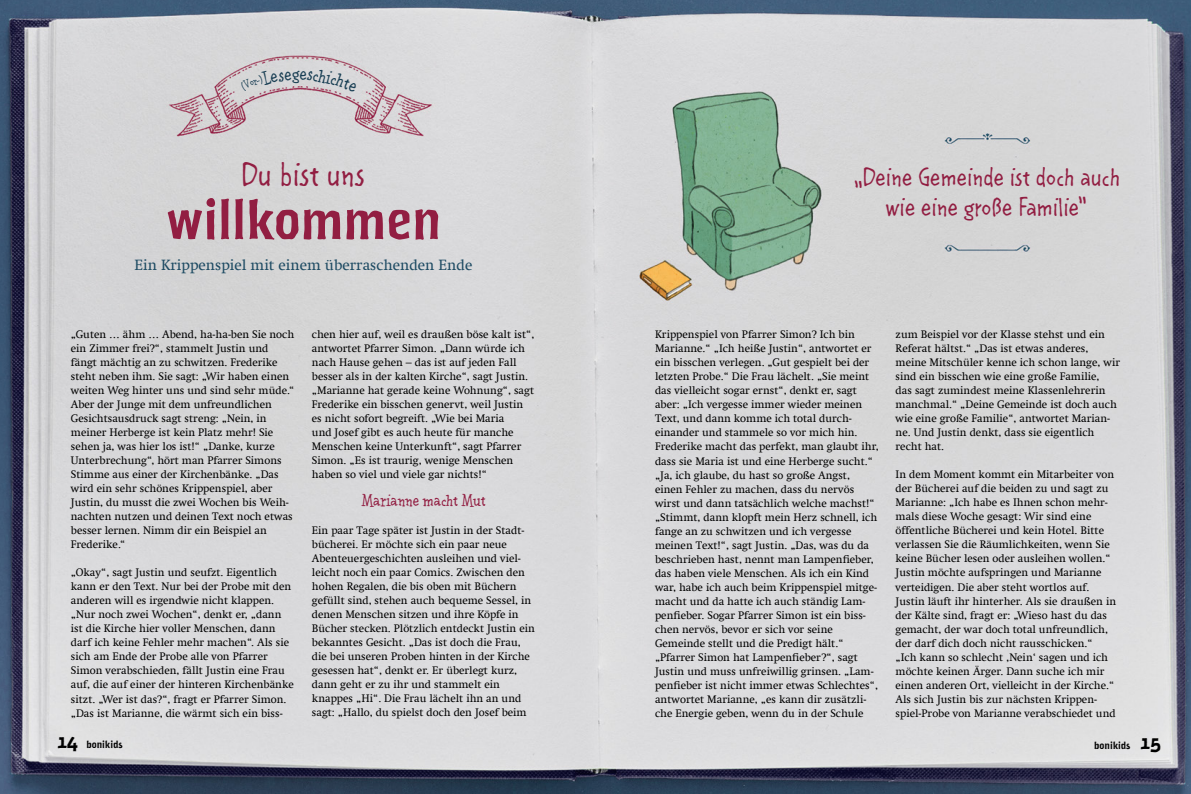
<style>
.page{position:relative;width:1191px;height:794px;background:#fff}
.page>*{position:absolute;margin:0;border:0;box-sizing:border-box;transform-origin:0 0}
.t1{font:54px "Naima";letter-spacing:-.015em;color:#921e42}
.t2{font:32px "Linse Grotesk";letter-spacing:.01em;color:#921e42}
.t3{font:25px/30px "Linse Grotesk";letter-spacing:.015em;color:#921e42;text-align:center}
.t4{font:16px "Linserif";letter-spacing:.02em;color:#921e42}
.t5{font:15px "Swift Com";color:#1e4b63}
.t6{font:11px/14px "Swift Com";color:#000}
.t7{font:10px "Naima";letter-spacing:-.01em;color:#000}
.s1{font-size:20px}
</style>
<div class="page">
<img style="left:0;top:0;width:1191px;height:794px">
<svg style="left:240px;top:69px;width:117px;height:23px;background:#d4cfd2"></svg>
<h2 class="t2" style="left:242px;top:153px;width:125px">Du bist uns</h2>
<h1 class="t1" style="left:165px;top:186px;width:278px">willkommen</h1>
<h3 class="t3" style="left:853px;top:161px;width:268px">„Deine Gemeinde ist doch auch wie eine große Familie“</h3>
<h3 class="t5" style="left:134px;top:256px;width:339px">Ein Krippenspiel mit einem überraschenden Ende</h3>
<p class="t6" style="left:71px;top:327px;width:225px">„Guten … ähm … Abend, ha-ha-ben Sie noch ein Zimmer frei?“, stammelt Justin und fängt mächtig an zu schwitzen. Frederike steht neben ihm. Sie sagt: „Wir haben einen weiten Weg hinter uns und sind sehr müde.“ Aber der Junge mit dem unfreundlichen Gesichtsausdruck sagt streng: „Nein, in meiner Herberge ist kein Platz mehr! Sie sehen ja, was hier los ist!“ „Danke, kurze Unterbrechung“, hört man Pfarrer Simons Stimme aus einer der Kirchenbänke. „Das wird ein sehr schönes Krippenspiel, aber Justin, du musst die zwei Wochen bis Weih&shy;nachten nutzen und deinen Text noch etwas besser lernen. Nimm dir ein Beispiel an Frederike.“</p>
<p class="t6" style="left:71px;top:565px;width:224px">„Okay“, sagt Justin und seufzt. Eigentlich kann er den Text. Nur bei der Probe mit den anderen will es irgendwie nicht klappen. „Nur noch zwei Wochen“, denkt er, „dann ist die Kirche hier voller Menschen, dann darf ich keine Fehler mehr machen“. Als sie sich am Ende der Probe alle von Pfarrer Simon verabschieden, fällt Justin eine Frau auf, die auf einer der hinteren Kirchenbänke sitzt. „Wer ist das?“, fragt er Pfarrer Simon. „Das ist Marianne, die wärmt sich ein biss-</p>
<p class="t6" style="left:312px;top:327px;width:224px">chen hier auf, weil es draußen böse kalt ist“, antwortet Pfarrer Simon. „Dann würde ich nach Hause gehen – das ist auf jeden Fall besser als in der kalten Kirche“, sagt Justin. „Marianne hat gerade keine Wohnung“, sagt Frederike ein bisschen genervt, weil Justin es nicht sofort begreift. „Wie bei Maria<br>und Josef gibt es auch heute für manche Menschen keine Unterkunft“, sagt Pfarrer Simon. „Es ist traurig, wenige Menschen haben so viel und viele gar nichts!“</p>
<h3 class="t4" style="left:362px;top:490px;width:125px">Marianne macht Mut</h3>
<p class="t6" style="left:312px;top:523px;width:224px">Ein paar Tage später ist Justin in der Stadt&shy;bücherei. Er möchte sich ein paar neue Abenteuergeschichten ausleihen und viel&shy;leicht noch ein paar Comics. Zwischen den hohen Regalen, die bis oben mit Büchern gefüllt sind, stehen auch bequeme Sessel, in denen Menschen sitzen und ihre Köpfe in Bücher stecken. Plötzlich entdeckt Justin ein bekanntes Gesicht. „Das ist doch die Frau, die bei unseren Proben hinten in der Kirche gesessen hat“, denkt er. Er überlegt kurz, dann geht er zu ihr und stammelt ein knappes „Hi“. Die Frau lächelt ihn an und sagt: „Hallo, du spielst doch den Josef beim</p>
<p class="t6" style="left:655px;top:328px;width:225px">Krippenspiel von Pfarrer Simon? Ich bin Marianne.“ „Ich heiße Justin“, antwortet er ein bisschen verlegen. „Gut gespielt bei der letzten Probe.“ Die Frau lächelt. „Sie meint das vielleicht sogar ernst“, denkt er, sagt aber: „Ich vergesse immer wieder meinen Text, und dann komme ich total durch&shy;einander und stammele so vor mich hin.<br>Frederike macht das perfekt, man glaubt ihr, dass sie Maria ist und eine Herberge sucht.“ „Ja, ich glaube, du hast so große Angst, einen Fehler zu machen, dass du nervös wirst und dann tatsächlich welche machst!“ „Stimmt, dann klopft mein Herz schnell, ich fange an zu schwitzen und ich vergesse meinen Text!“, sagt Justin. „Das, was du da beschrieben hast, nennt man Lampenfieber, das haben viele Menschen. Als ich ein Kind war, habe ich auch beim Krippenspiel mitge&shy;macht und da hatte ich auch ständig Lam&shy;penfieber. Sogar Pfarrer Simon ist ein biss&shy;chen nervös, bevor er sich vor seine Gemeinde stellt und die Predigt hält.“ „Pfarrer Simon hat Lampenfieber?“, sagt Justin und muss unfreiwillig grinsen. „Lam&shy;penfieber ist nicht immer etwas Schlechtes“, antwortet Marianne, „es kann dir zusätzli&shy;che Energie geben, wenn du in der Schule</p>
<p class="t6" style="left:895px;top:328px;width:226px">zum Beispiel vor der Klasse stehst und ein Referat hältst.“ „Das ist etwas anderes, meine Mitschüler kenne ich schon lange, wir sind ein bisschen wie eine große Familie,<br>das sagt zumindest meine Klassenlehrerin manchmal.“ „Deine Gemeinde ist doch auch wie eine große Familie“, antwortet Marian&shy;ne. Und Justin denkt, dass sie eigentlich recht hat.</p>
<p class="t6" style="left:895px;top:468px;width:222px">In dem Moment kommt ein Mitarbeiter von der Bücherei auf die beiden zu und sagt zu Marianne: „Ich habe es Ihnen schon mehr&shy;mals diese Woche gesagt: Wir sind eine öffentliche Bücherei und kein Hotel. Bitte verlassen Sie die Räumlichkeiten, wenn Sie keine Bücher lesen oder ausleihen wollen.“ Justin möchte aufspringen und Marianne verteidigen. Die aber steht wortlos auf.<br>Justin läuft ihr hinterher. Als sie draußen in der Kälte sind, fragt er: „Wieso hast du das gemacht, der war doch total unfreundlich, der darf dich doch nicht rausschicken.“ „Ich kann so schlecht ‚Nein‘ sagen und ich möchte keinen Ärger. Dann suche ich mir einen anderen Ort, vielleicht in der Kirche.“ Als sich Justin bis zur nächsten Krippen&shy;spiel-Probe von Marianne verabschiedet und</p>
<p class="t7" style="left:57px;top:738px;width:68px"><span class="s1">14</span> bonikids</p>
<p class="t7" style="left:1094px;top:739px;width:69px">bonikids <span class="s1">15</span></p>
</div>
